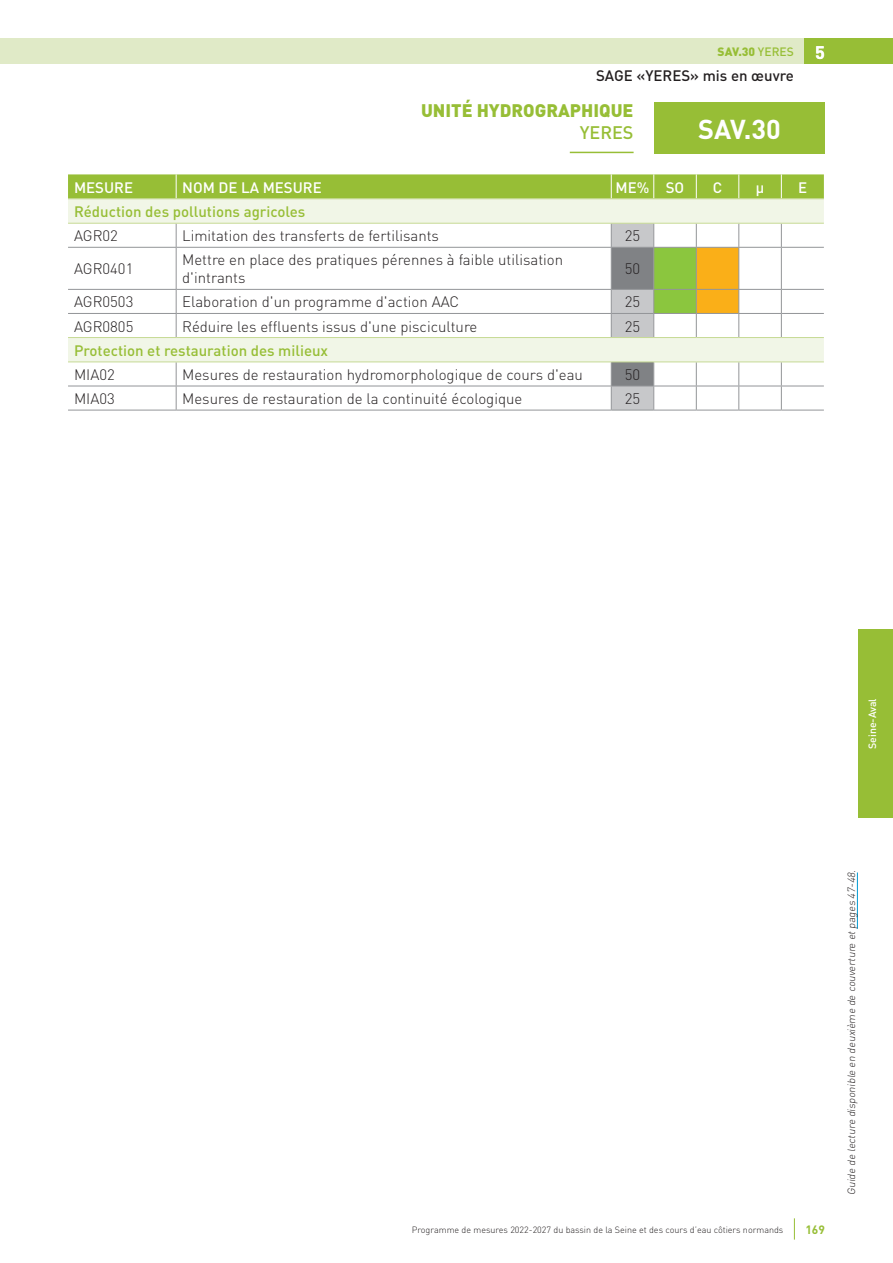
<style>
.page{position:relative;width:893px;height:1263px;background:#fff}
.page>*{position:absolute;margin:0;border:0;box-sizing:border-box;transform-origin:0 0}
.t1{font:700 27px "DIN";color:#fff}
.t2{font:900 18px "DIN";color:#97be36}
.t3{font:500 18px "DIN";color:#97be36}
.t4{font:300 15px/18px "DIN";color:#231f20}
.t5{font:500 15px "DIN";color:#97be36}
.t6{font:500 15px "DIN";color:#fff}
.t7{font:500 15px "DIN";color:#231f20}
.t8{font:900 12px "DIN";color:#97be36}
.t9{font:700 12px "DIN";color:#97be36}
.t10{font:300 10.5px "DIN";color:#231f20}
.t11{font:500 10.5px "DIN";color:#fff}
.t12{font:300 9px "DIN";color:#231f20}
.s1{font-weight:500}
.s2{font-weight:700;font-size:18px;color:#fff}
</style>
<div class="page">
<div style="left:0;top:38px;width:804px;height:26px;background:#e0eac7"></div>
<div style="left:804px;top:38px;width:89px;height:26px;background:#97be36"></div>
<div style="left:654px;top:102px;width:171px;height:51px;background:#97be36"></div>
<hr style="left:570px;top:152px;width:64px;height:1px;background:#97be36">
<svg style="left:794px;top:1218px;width:1px;height:21px"></svg>
<svg style="left:68px;top:199px;width:756px;height:163px"></svg>
<svg style="left:176px;top:224px;width:1px;height:23px"></svg>
<hr style="left:68px;top:247px;width:108px;height:1px;background:#939598">
<hr style="left:176px;top:247px;width:435px;height:1px;background:#939598">
<hr style="left:176px;top:248px;width:1px;height:41px;background:#939598">
<hr style="left:68px;top:289px;width:108px;height:1px;background:#939598">
<hr style="left:176px;top:289px;width:435px;height:1px;background:#939598">
<hr style="left:68px;top:313px;width:108px;height:1px;background:#939598">
<hr style="left:176px;top:313px;width:435px;height:1px;background:#939598">
<svg style="left:176px;top:290px;width:1px;height:47px"></svg>
<svg style="left:176px;top:363px;width:1px;height:47px"></svg>
<svg style="left:611px;top:224px;width:213px;height:186px"></svg>
<hr style="left:68px;top:410px;width:108px;height:1px;background:#939598">
<hr style="left:176px;top:410px;width:435px;height:1px;background:#939598">
<hr style="left:611px;top:410px;width:43px;height:1px;background:#939598">
<hr style="left:654px;top:410px;width:42px;height:1px;background:#939598">
<hr style="left:696px;top:410px;width:43px;height:1px;background:#939598">
<hr style="left:739px;top:410px;width:42px;height:1px;background:#939598">
<hr style="left:781px;top:410px;width:43px;height:1px;background:#939598">
<div style="left:68px;top:174px;width:756px;height:24px;background:#97be36"></div>
<hr style="left:68px;top:223px;width:108px;height:1px;background:#c7da95">
<hr style="left:176px;top:223px;width:435px;height:1px;background:#c7da95">
<hr style="left:611px;top:223px;width:43px;height:1px;background:#c7da95">
<hr style="left:654px;top:223px;width:42px;height:1px;background:#c7da95">
<hr style="left:696px;top:223px;width:43px;height:1px;background:#c7da95">
<hr style="left:739px;top:223px;width:42px;height:1px;background:#c7da95">
<hr style="left:781px;top:223px;width:43px;height:1px;background:#c7da95">
<hr style="left:68px;top:362px;width:108px;height:1px;background:#c7da95">
<hr style="left:176px;top:362px;width:435px;height:1px;background:#c7da95">
<hr style="left:611px;top:362px;width:43px;height:1px;background:#c7da95">
<hr style="left:654px;top:362px;width:42px;height:1px;background:#c7da95">
<hr style="left:696px;top:362px;width:43px;height:1px;background:#c7da95">
<hr style="left:739px;top:362px;width:42px;height:1px;background:#c7da95">
<hr style="left:781px;top:362px;width:43px;height:1px;background:#c7da95">
<hr style="left:68px;top:198px;width:108px;height:1px;background:#c7da95">
<hr style="left:176px;top:198px;width:435px;height:1px;background:#c7da95">
<hr style="left:611px;top:198px;width:43px;height:1px;background:#c7da95">
<hr style="left:654px;top:198px;width:42px;height:1px;background:#c7da95">
<hr style="left:696px;top:198px;width:43px;height:1px;background:#c7da95">
<hr style="left:739px;top:198px;width:42px;height:1px;background:#c7da95">
<hr style="left:781px;top:198px;width:43px;height:1px;background:#c7da95">
<hr style="left:68px;top:337px;width:108px;height:1px;background:#c7da95">
<hr style="left:176px;top:337px;width:435px;height:1px;background:#c7da95">
<hr style="left:611px;top:337px;width:43px;height:1px;background:#c7da95">
<hr style="left:654px;top:337px;width:42px;height:1px;background:#c7da95">
<hr style="left:696px;top:337px;width:43px;height:1px;background:#c7da95">
<hr style="left:739px;top:337px;width:42px;height:1px;background:#c7da95">
<hr style="left:781px;top:337px;width:43px;height:1px;background:#c7da95">
<hr style="left:68px;top:386px;width:108px;height:1px;background:#939598">
<hr style="left:176px;top:386px;width:435px;height:1px;background:#939598">
<hr style="left:611px;top:386px;width:43px;height:1px;background:#939598">
<hr style="left:654px;top:386px;width:42px;height:1px;background:#939598">
<hr style="left:696px;top:386px;width:43px;height:1px;background:#939598">
<hr style="left:739px;top:386px;width:42px;height:1px;background:#939598">
<hr style="left:781px;top:386px;width:43px;height:1px;background:#939598">
<div style="left:859px;top:629px;width:34px;height:189px;background:#97be36"></div>
<hr style="left:857px;top:872px;width:1px;height:57px;background:#0099d1">
<p class="t8" style="left:718px;top:44px;width:109px">SAV.30 <span class="s1">YERES</span> <span class="s2">5</span></p>
<p class="t7" style="left:596px;top:66px;width:199px">SAGE «YERES» mis en œuvre</p>
<p class="t2" style="left:421px;top:99px;width:214px">UNITÉ HYDROGRAPHIQUE</p>
<p class="t3" style="left:580px;top:121px;width:55px">YERES</p>
<h1 class="t1" style="left:698px;top:112px;width:84px">SAV.30</h1>
<p class="t6" style="left:74px;top:178px;width:61px">MESURE</p>
<p class="t6" style="left:182px;top:178px;width:141px">NOM DE LA MESURE</p>
<p class="t6" style="left:616px;top:178px;width:70px">ME% SO</p>
<p class="t6" style="left:713px;top:178px;width:11px">C</p>
<p class="t6" style="left:756px;top:178px;width:10px">μ</p>
<p class="t6" style="left:798px;top:178px;width:11px">E</p>
<p class="t5" style="left:74px;top:202px;width:233px">Réduction des pollutions agricoles</p>
<p class="t4" style="left:74px;top:227px;width:45px">AGR02</p>
<p class="t4" style="left:182px;top:227px;width:258px">Limitation des transferts de fertilisants</p>
<p class="t4" style="left:625px;top:227px;width:17px">25</p>
<p class="t4" style="left:74px;top:260px;width:61px">AGR0401</p>
<p class="t4" style="left:182px;top:251px;width:382px">Mettre en place des pratiques pérennes à faible utilisation d'intrants</p>
<p class="t4" style="left:625px;top:260px;width:17px">50</p>
<p class="t4" style="left:74px;top:293px;width:61px">AGR0503</p>
<p class="t4" style="left:182px;top:293px;width:279px">Elaboration d'un programme d'action AAC</p>
<p class="t4" style="left:625px;top:293px;width:17px">25</p>
<p class="t4" style="left:74px;top:317px;width:61px">AGR0805</p>
<p class="t4" style="left:182px;top:317px;width:297px">Réduire les effluents issus d'une pisciculture</p>
<p class="t4" style="left:625px;top:317px;width:17px">25</p>
<p class="t5" style="left:74px;top:341px;width:256px">Protection et restauration des milieux</p>
<p class="t4" style="left:74px;top:365px;width:42px">MIA02</p>
<p class="t4" style="left:182px;top:365px;width:402px">Mesures de restauration hydromorphologique de cours d'eau</p>
<p class="t4" style="left:625px;top:365px;width:17px">50</p>
<p class="t4" style="left:74px;top:389px;width:42px">MIA03</p>
<p class="t4" style="left:182px;top:389px;width:342px">Mesures de restauration de la continuité écologique</p>
<p class="t4" style="left:625px;top:389px;width:17px">25</p>
<p class="t11" style="left:866px;top:749px;width:52px;rotate:-90deg">Seine-Aval</p>
<p class="t12" style="left:412px;top:1224px;width:373px">Programme de mesures 2022-2027 du bassin de la Seine et des cours d’eau côtiers normands</p>
<p class="t9" style="left:805px;top:1222px;width:21px">169</p>
<p class="t10" style="left:845px;top:1195px;width:328px;rotate:-90deg">Guide de lecture disponible en deuxième de couverture et pag es 47-48.</p>
</div>
